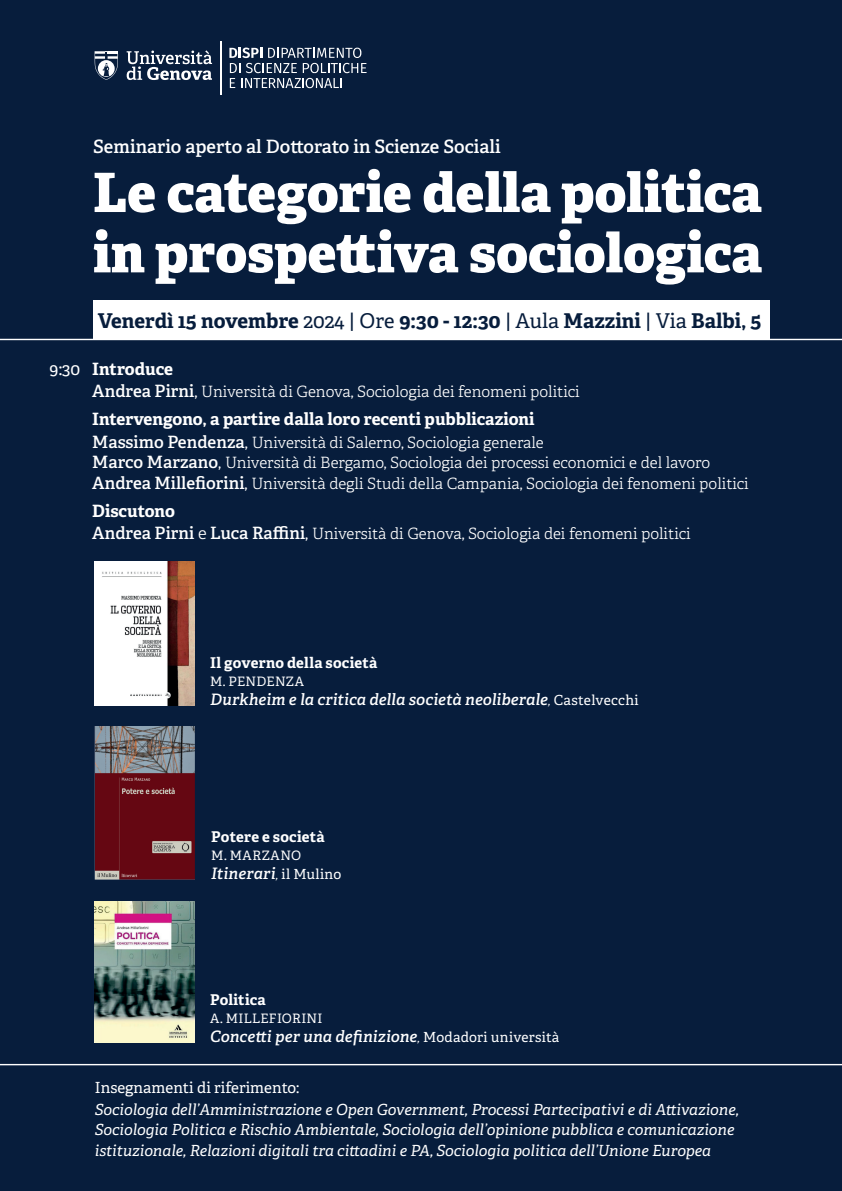
<style>
.page{position:relative;width:842px;height:1191px;background:#071d3c}
.page>*{position:absolute;margin:0;border:0;box-sizing:border-box;transform-origin:0 0}
.t1{font:800 54.2px/60.3px "Adelle";letter-spacing:-.005em;color:#fff}
.t2{font:700 20.4px "Adelle";color:#071d3c}
.t3{font:600 18.4px "Adelle";color:#fff}
.t4{font:700 17px "Adelle";color:#fff}
.t5{font:italic 600 15.7px "Adelle";letter-spacing:.005em;color:#fff}
.t6{font:300 15.6px/20.4px "Adelle";color:#fff}
.t7{font:italic 15.3px/20.2px "Adelle";color:#fff}
.t8{font:15.3px "Adelle";color:#fff}
.t9{font:700 14.8px "Adelle";letter-spacing:.015em;color:#fff}
.t10{font:13px "Adelle";letter-spacing:.02em;color:#fff}
.t11{font:13px "Adelle";letter-spacing:.04em;color:#fff}
.s1{font-weight:400}
.s2{font-weight:600;font-size:17px}
.s3{font-size:17px}
.s4{font-weight:100;font-size:13.9px}
.s5{font-weight:400;font-style:normal;font-size:13.9px}
</style>
<div class="page">
<hr style="left:220px;top:41px;width:1px;height:53px;background:#fff">
<svg style="left:127px;top:50px;width:85px;height:30px"></svg>
<svg style="left:95px;top:51px;width:23px;height:29px"></svg>
<svg style="left:229px;top:48px;width:138px;height:40px"></svg>
<div style="left:93px;top:300px;width:677px;height:39px;background:#fff"></div>
<hr style="left:0;top:339px;width:842px;height:1px;background:#fff">
<hr style="left:0;top:1064px;width:842px;height:1px;background:#fff">
<img style="left:94px;top:561px;width:100px;height:144px">
<img style="left:94px;top:726px;width:100px;height:153px">
<img style="left:94px;top:901px;width:100px;height:141px">
<p class="t3" style="left:93px;top:135px;width:409px">Seminario aperto al Dottorato in Scienze Sociali</p>
<h1 class="t1" style="left:93px;top:163px;width:670px">Le categorie della politica in prospettiva sociologica</h1>
<h2 class="t2" style="left:98px;top:307px;width:665px">Venerdì 15 novembre <span class="s1">2024 | Ore</span> 9:30 - 12:30 <span class="s1">| Aula</span> Mazzini <span class="s1">| Via</span> Balbi, 5</h2>
<p class="t4" style="left:49px;top:358px;width:125px"><span class="s1">9:30</span> Introduce</p>
<p class="t6" style="left:92px;top:382px;width:489px"><span class="s2">Andrea Pirni</span><span class="s3">,</span> Università di Genova, Sociologia dei fenomeni politici</p>
<p class="t4" style="left:92px;top:408px;width:444px">Intervengono, a partire dalla loro recenti pubblicazioni</p>
<p class="t6" style="left:92px;top:432px;width:658px"><span class="s2">Massimo Pendenza</span><span class="s3">,</span> Università di Salerno, Sociologia generale<br><span class="s2">Marco Marzano</span><span class="s3">,</span> Università di Bergamo, Sociologia dei processi economici e del lavoro<br><span class="s2">Andrea Millefiorini</span><span class="s3">,</span> Università degli Studi della Campania, Sociologia dei fenomeni politici</p>
<p class="t4" style="left:92px;top:500px;width:84px">Discutono</p>
<p class="t6" style="left:92px;top:524px;width:600px"><span class="s2">Andrea Pirni</span> <span class="s3">e</span> <span class="s2">Luca Raffini</span><span class="s3">,</span> Università di Genova, Sociologia dei fenomeni politici</p>
<p class="t9" style="left:210px;top:653px;width:169px">Il governo della società</p>
<p class="t10" style="left:210px;top:673px;width:95px">M. PENDENZA</p>
<p class="t5" style="left:210px;top:689px;width:430px">Durkheim e la critica della società neoliberale<span class="s4">,</span> <span class="s5">Castelvecchi</span></p>
<p class="t9" style="left:211px;top:827px;width:115px">Potere e società</p>
<p class="t11" style="left:211px;top:847px;width:91px">M. MARZANO</p>
<p class="t5" style="left:211px;top:863px;width:132px">Itinerari<span class="s4">,</span> <span class="s5">il Mulino</span></p>
<p class="t9" style="left:210px;top:990px;width:57px">Politica</p>
<p class="t10" style="left:210px;top:1010px;width:114px">A. MILLEFIORINI</p>
<p class="t5" style="left:210px;top:1026px;width:351px">Concetti per una definizione<span class="s4">,</span> <span class="s5">Modadori università</span></p>
<p class="t8" style="left:95px;top:1078px;width:206px">Insegnamenti di riferimento:</p>
<p class="t7" style="left:95px;top:1100px;width:645px">Sociologia dell’Amministrazione e Open Government, Processi Partecipativi e di Attivazione,<br>Sociologia Politica e Rischio Ambientale, Sociologia dell’opinione pubblica e comunicazione istituzionale, Relazioni digitali tra cittadini e PA, Sociologia politica dell’Unione Europea</p>
</div>
